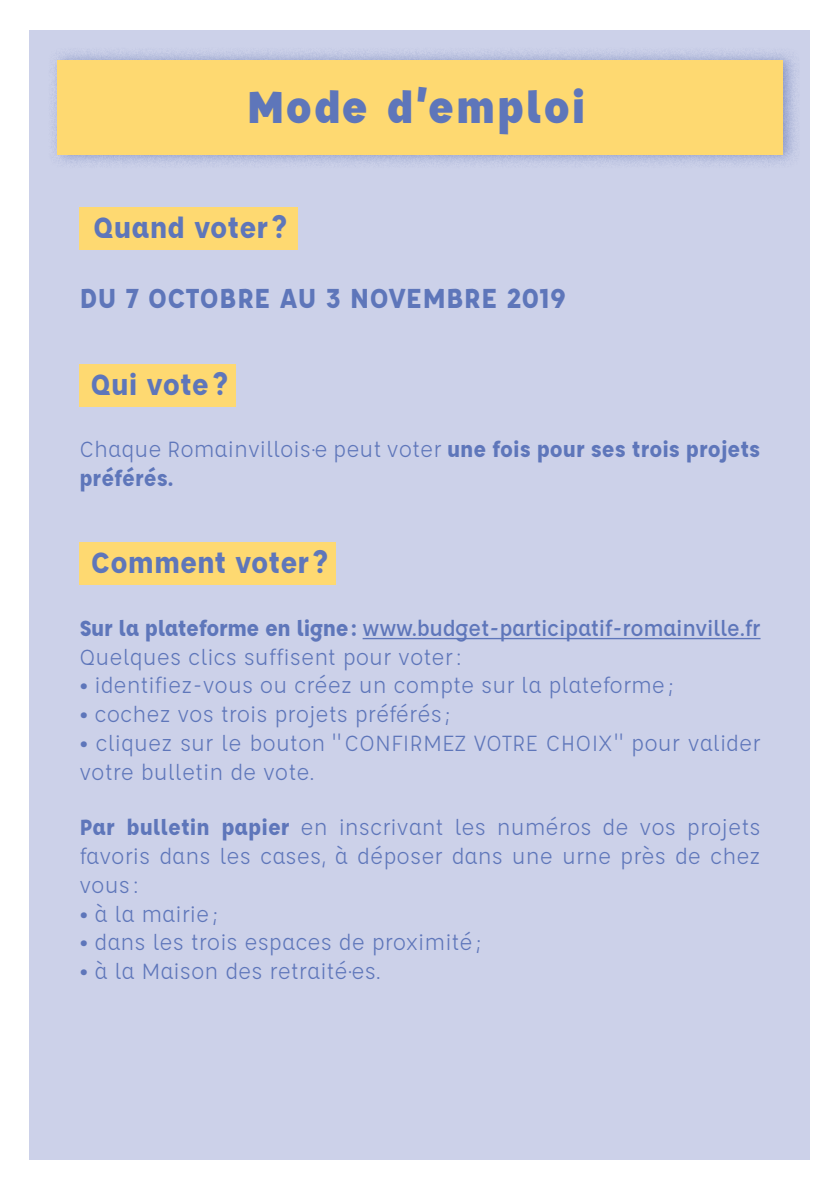
<style>
.page{position:relative;width:840px;height:1191px;background:#fff}
.page>*{position:absolute;margin:0;border:0;box-sizing:border-box;transform-origin:0 0}
.TEXTE{font:900 49px "Affogato";letter-spacing:.04em;color:#5e76ba}
.TEXTE-2{font:700 32px "Affogato";color:#5e76ba}
.t1{font:700 30px "Affogato";color:#5e76ba}
.t2{font:24px/28.8px "Affogato";color:#5e76ba}
.t3{font:700 24px/28.8px "Affogato";color:#5e76ba}
.t4{font:500 24px "Affogato";letter-spacing:-.015em;color:#5e76ba}
.s1{font-weight:400}
.s2{font-weight:700}
.s3{font-size:46px}
</style>
<div class="page">
<div style="left:30px;top:31px;width:779px;height:1129px;background:#ccd1e9"></div>
<div style="left:48px;top:47px;width:751px;height:121px;background:#253f8e;opacity:.4"></div>
<div style="left:57px;top:61px;width:725px;height:94px;background:#fed971"></div>
<hr style="left:362px;top:638px;width:398px;height:1px;background:#5e76ba">
<div style="left:79px;top:207px;width:218px;height:42px;background:#fed971"></div>
<div style="left:79px;top:364px;width:156px;height:42px;background:#fed971"></div>
<div style="left:79px;top:543px;width:257px;height:42px;background:#fed971"></div>
<p class="TEXTE" style="left:246px;top:75px;width:340px">Mode d’emploi</p>
<p class="TEXTE-2" style="left:93px;top:207px;width:195px">Quand voter ?</p>
<p class="t1" style="left:79px;top:278px;width:488px">DU 7 OCTOBRE AU 3 NOVEMBRE 2019</p>
<p class="TEXTE-2" style="left:90px;top:364px;width:139px">Qui vote?</p>
<p class="t3" style="left:79px;top:435px;width:682px"><span class="s1">Chaque Romainvillois·e peut voter</span> une fois pour ses trois projets préférés.</p>
<p class="TEXTE-2" style="left:91px;top:542px;width:239px">Comment voter ?</p>
<p class="t4" style="left:79px;top:613px;width:682px"><span class="s2">Sur la plateforme en ligne:</span> www.budget-participatif-romainville.fr</p>
<p class="t2" style="left:79px;top:642px;width:383px">Quelques clics suffisent pour voter:</p>
<p class="t2" style="left:79px;top:671px;width:595px"><span class="s3">•</span> identifiez-vous ou créez un compte sur la plateforme;</p>
<p class="t2" style="left:79px;top:700px;width:372px"><span class="s3">•</span> cochez vos trois projets préférés ;</p>
<p class="t2" style="left:79px;top:728px;width:682px"><span class="s3">•</span> cliquez sur le bouton "CONFIRMEZ VOTRE CHOIX" pour valider votre bulletin de vote.</p>
<p class="t2" style="left:79px;top:812px;width:682px;text-align:justify"><span class="s2">Par bulletin papier</span> en inscrivant les numéros de vos projets favoris dans les cases, à déposer dans une urne près de chez vous :</p>
<p class="t2" style="left:79px;top:899px;width:139px"><span class="s3">•</span> à la mairie;</p>
<p class="t2" style="left:79px;top:928px;width:402px"><span class="s3">•</span> dans les trois espaces de proximité;</p>
<p class="t2" style="left:79px;top:956px;width:303px"><span class="s3">•</span> à la Maison des retraité·es.</p>
</div>
